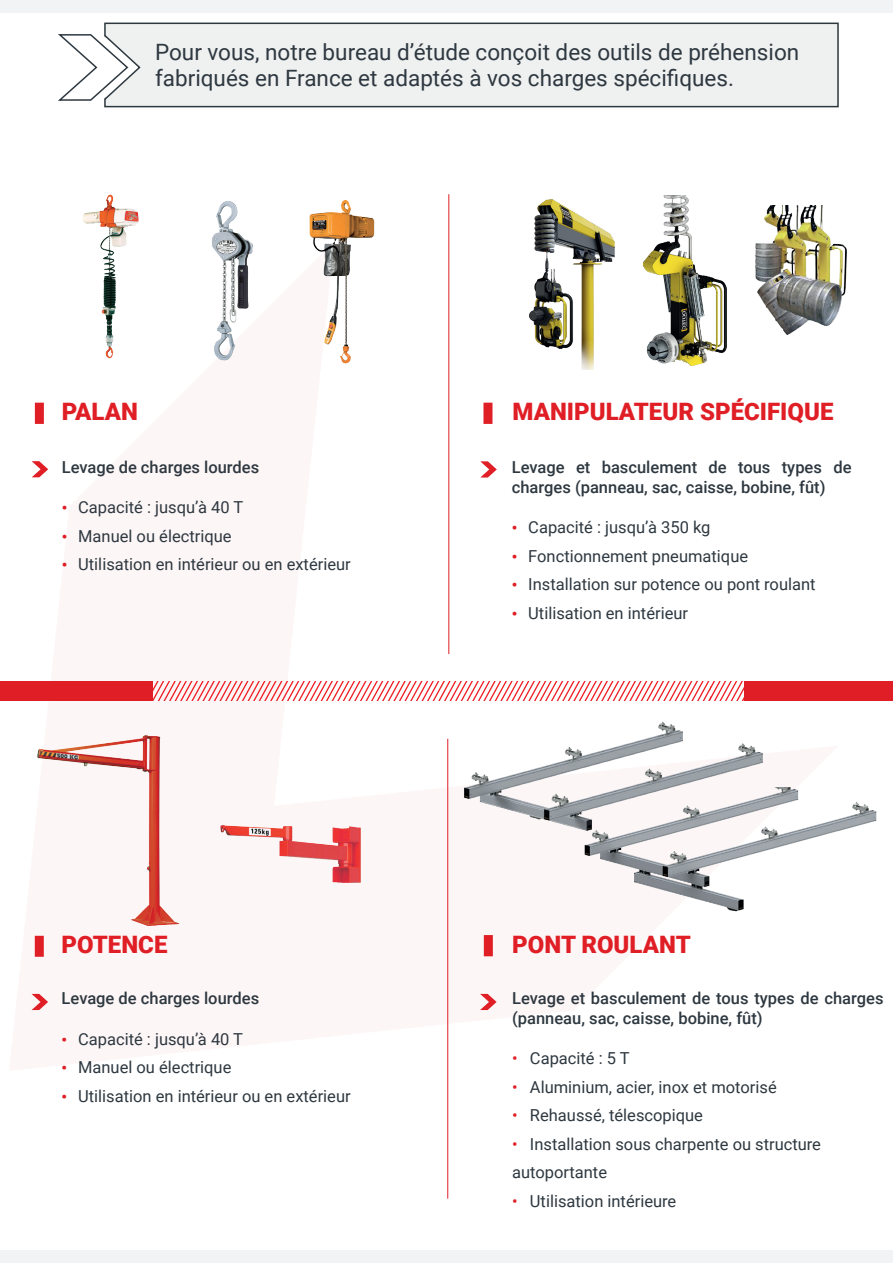
<style>
.page{position:relative;width:893px;height:1263px;background:#fff}
.page>*{position:absolute;margin:0;border:0;box-sizing:border-box;transform-origin:0 0}
.t1{font:900 24px "Roboto";color:#e01e25}
.t2{font:22.5px/25.5px "Roboto";color:#2e3840}
.t3{font:16.5px/28.5px "Roboto";color:#2e3840}
.t4{font:500 16.5px/19.5px "Roboto";color:#2e3840}
.s1{font-weight:900;font-size:15px;color:#e01e25}
.s2{color:#e01e25}
</style>
<div class="page">
<div style="left:0;top:0;width:893px;height:12px;background:#f2f3f4"></div>
<div style="left:0;top:1251px;width:893px;height:12px;background:#f2f3f4"></div>
<img style="left:212px;top:201px;width:41px;height:160px">
<img style="left:309px;top:200px;width:66px;height:164px">
<img style="left:83px;top:197px;width:31px;height:161px">
<hr style="left:449px;top:194px;width:1px;height:460px;background:#e01e25">
<div style="left:35px;top:403px;width:9px;height:21px;background:#e01e25"></div>
<svg style="left:32px;top:461px;width:16px;height:16px"></svg>
<img style="left:755px;top:205px;width:92px;height:129px">
<img style="left:643px;top:195px;width:83px;height:171px">
<img style="left:529px;top:199px;width:86px;height:171px">
<div style="left:483px;top:403px;width:9px;height:21px;background:#e01e25"></div>
<svg style="left:480px;top:461px;width:17px;height:16px"></svg>
<svg style="left:143px;top:681px;width:750px;height:20px"></svg>
<div style="left:744px;top:681px;width:149px;height:19px;background:#e01e25"></div>
<div style="left:0;top:681px;width:153px;height:19px;background:#e01e25"></div>
<hr style="left:447px;top:739px;width:1px;height:459px;background:#e01e25">
<div style="left:35px;top:936px;width:9px;height:21px;background:#e01e25"></div>
<svg style="left:32px;top:994px;width:16px;height:16px"></svg>
<div style="left:484px;top:935px;width:9px;height:21px;background:#e01e25"></div>
<svg style="left:480px;top:994px;width:17px;height:16px"></svg>
<img style="left:38px;top:736px;width:140px;height:190px">
<img style="left:220px;top:826px;width:141px;height:57px">
<div style="left:104px;top:23px;width:735px;height:84px;background:#eff0f0;border:2px solid #2d393f"></div>
<svg style="left:58px;top:32px;width:83px;height:71px"></svg>
<img style="left:463px;top:721px;width:301px;height:105px">
<img style="left:568px;top:788px;width:309px;height:124px">
<h2 class="t2" style="left:155px;top:39px;width:646px">Pour vous, notre bureau d’étude conçoit des outils de préhension fabriqués en France et adaptés à vos charges spécifiques.</h2>
<h1 class="t1" style="left:62px;top:395px;width:78px">PALAN</h1>
<p class="t4" style="left:62px;top:456px;width:199px">Levage de charges lourdes</p>
<p class="t3" style="left:62px;top:492px;width:183px"><span class="s1">•</span> Capacité : jusqu’à 40 T</p>
<p class="t3" style="left:62px;top:521px;width:171px"><span class="s1">•</span> Manuel ou électrique</p>
<p class="t3" style="left:62px;top:549px;width:291px"><span class="s1">•</span> Utilisation en intérieur ou en extérieur</p>
<h1 class="t1" style="left:512px;top:394px;width:322px">MANIPULATEUR SPÉCIFIQUE</h1>
<p class="t4" style="left:512px;top:457px;width:341px">Levage et basculement de tous types de charges (panneau, sac, caisse, bobine, fût)</p>
<p class="t3" style="left:512px;top:512px;width:200px"><span class="s1">•</span> Capacité : jusqu’à 350 kg</p>
<p class="t3" style="left:512px;top:541px;width:238px"><span class="s1">•</span> Fonctionnement pneumatique</p>
<p class="t3" style="left:512px;top:569px;width:305px"><span class="s1">•</span> Installation sur potence ou pont roulant</p>
<p class="t3" style="left:512px;top:598px;width:178px"><span class="s1">•</span> Utilisation en intérieur</p>
<h1 class="t1" style="left:62px;top:928px;width:107px">POTENCE</h1>
<h1 class="t1" style="left:512px;top:928px;width:180px">PONT ROULANT</h1>
<p class="t4" style="left:62px;top:988px;width:199px">Levage de charges lourdes</p>
<p class="t3" style="left:62px;top:1024px;width:183px"><span class="s1">•</span> Capacité : jusqu’à 40 T</p>
<p class="t3" style="left:62px;top:1053px;width:171px"><span class="s1">•</span> Manuel ou électrique</p>
<p class="t3" style="left:62px;top:1081px;width:291px"><span class="s1">•</span> Utilisation en intérieur ou en extérieur</p>
<p class="t4" style="left:512px;top:988px;width:373px">Levage et basculement de tous types de charges (panneau, sac, caisse, bobine, fût)</p>
<p class="t3" style="left:512px;top:1044px;width:119px"><span class="s2">•</span> Capacité : 5 T</p>
<p class="t3" style="left:512px;top:1072px;width:266px"><span class="s2">•</span> Aluminium, acier, inox et motorisé</p>
<p class="t3" style="left:512px;top:1101px;width:192px"><span class="s2">•</span> Rehaussé, télescopique</p>
<p class="t3" style="left:512px;top:1129px;width:310px"><span class="s2">•</span> Installation sous charpente ou structure autoportante</p>
<p class="t3" style="left:512px;top:1186px;width:166px"><span class="s2">•</span> Utilisation intérieure</p>
</div>
